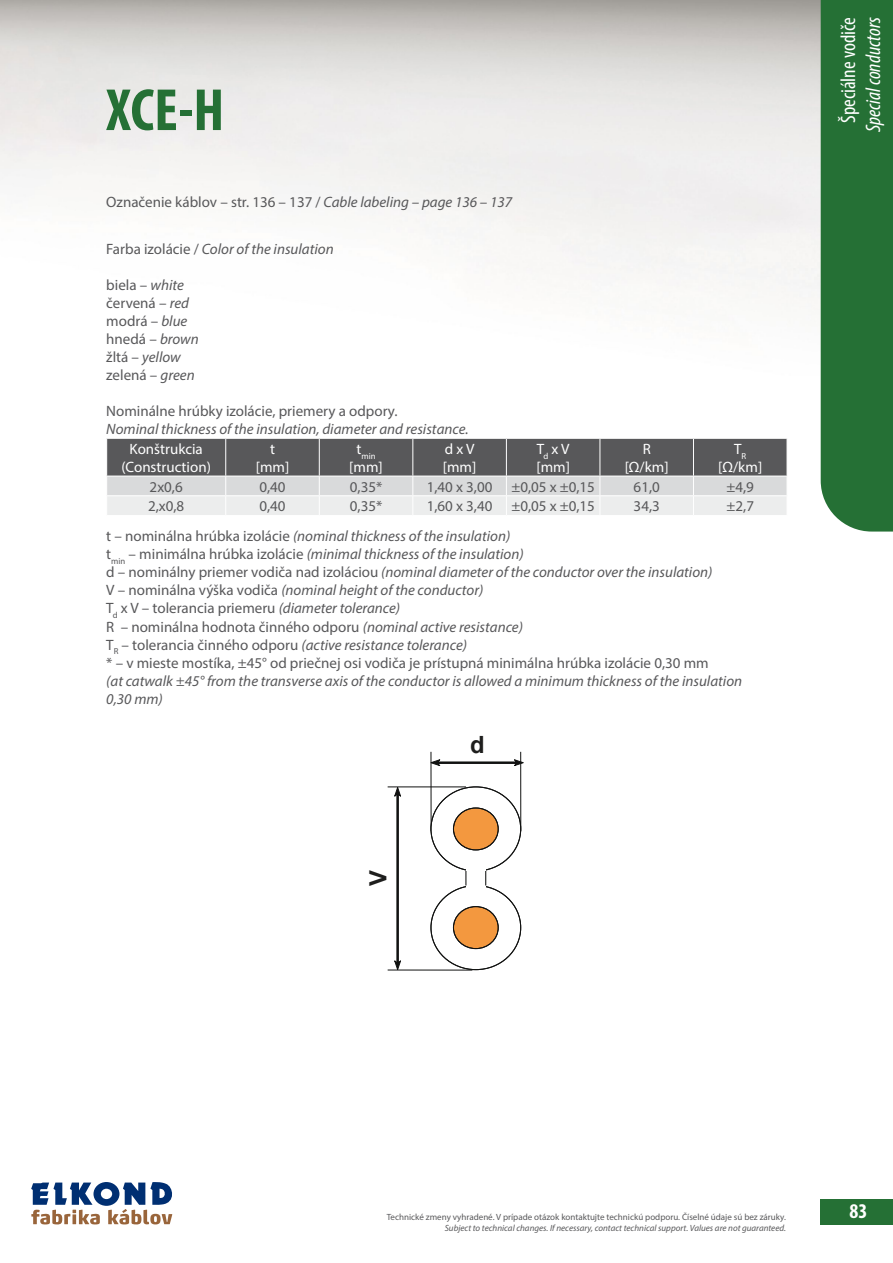
<style>
.page{position:relative;width:893px;height:1263px;background:#fff}
.page>*{position:absolute;margin:0;border:0;box-sizing:border-box;transform-origin:0 0}
.t1{font:700 condensed 60px "Myriad Pro";color:#257035}
.t2{font:700 23.7px "Arial";color:#1e1e1d}
.t3{font:italic condensed 21px "Myriad Pro";color:#fff}
.t4{font:condensed 21px "Myriad Pro";color:#fff}
.t5{font:700 condensed 21px "Myriad Pro";color:#fff}
.t6{font:15px/18px "Myriad Pro";color:#58585a}
.t7{font:italic 15px/18px "Myriad Pro";color:#58585a}
.t8{font:15px/18px "Myriad Pro";color:#fff;text-align:center}
.t9{font:9px "Myriad Pro";color:#58585a}
.t10{font:italic 9px "Myriad Pro";color:#58585a}
.t11{font:8.7px "Myriad Pro";color:#fff}
.s1{font-style:italic}
.s2{font-style:normal}
</style>
<div class="page">
<div style="left:821px;top:0;width:72px;height:531px;background:#257035"></div>
<div style="left:821px;top:1199px;width:72px;height:25px;background:#257035"></div>
<svg style="left:31px;top:1182px;width:142px;height:42px"></svg>
<svg style="left:106px;top:438px;width:681px;height:77px;background:#a2a3a4"></svg>
<hr style="left:520px;top:752px;width:1px;height:79px;background:#111211">
<svg style="left:430px;top:759px;width:94px;height:7px"></svg>
<hr style="left:388px;top:787px;width:78px;height:1px;background:#111211">
<hr style="left:388px;top:970px;width:84px;height:1px;background:#111211">
<svg style="left:394px;top:786px;width:7px;height:184px"></svg>
<hr style="left:431px;top:752px;width:1px;height:79px;background:#111211">
<div style="left:453px;top:808px;width:45px;height:42px;background:#f3983f;border-radius:50%"></div>
<div style="left:453px;top:808px;width:45px;height:42px;border:1px solid #111211;border-radius:50%"></div>
<div style="left:453px;top:807px;width:46px;height:43px;border:1px solid #111211;border-radius:50%"></div>
<div style="left:453px;top:906px;width:45px;height:42px;background:#f3983f;border-radius:50%"></div>
<div style="left:453px;top:906px;width:45px;height:43px;border:1px solid #111211;border-radius:50%"></div>
<div style="left:453px;top:906px;width:46px;height:43px;border:1px solid #111211;border-radius:50%"></div>
<svg style="left:465px;top:871px;width:1px;height:14px"></svg>
<svg style="left:485px;top:871px;width:1px;height:14px"></svg>
<h1 class="t1" style="left:106px;top:73px;width:119px">XCE-H</h1>
<p class="t6" style="left:106px;top:193px;width:408px">Označenie káblov – str. 136 – 137 / <span class="s1">Cable labeling – page 136 – 137</span></p>
<p class="t7" style="left:106px;top:239px;width:229px"><span class="s2">Farba izolácie /</span> Color of the insulation</p>
<p class="t6" style="left:106px;top:275px;width:94px">biela – <span class="s1">white </span>červená – <span class="s1">red </span>modrá – <span class="s1">blue </span>hnedá – <span class="s1">brown </span>žltá – <span class="s1">yellow </span>zelená – <span class="s1">green</span></p>
<p class="t6" style="left:106px;top:401px;width:293px">Nominálne hrúbky izolácie, priemery a odpory.</p>
<p class="t7" style="left:106px;top:419px;width:364px">Nominal thickness of the insulation, diameter and resistance.</p>
<p class="t8" style="left:121px;top:439px;width:91px">Konštrukcia (Construction)</p>
<p class="t8" style="left:256px;top:439px;width:35px">t [mm]</p>
<p class="t11" style="left:356px;top:450px;width:21px"><sup>t</sup>min</p>
<p class="t8" style="left:349px;top:457px;width:35px">[mm]</p>
<p class="t8" style="left:443px;top:439px;width:35px;text-align:left">d x V [mm]</p>
<p class="t8" style="left:536px;top:439px;width:35px;text-align:left">T<sub>d</sub> x V [mm]</p>
<p class="t8" style="left:625px;top:439px;width:46px">R [Ω/km]</p>
<p class="t8" style="left:718px;top:439px;width:46px">T<sub>R </sub>[Ω/km]</p>
<p class="t6" style="left:150px;top:477px;width:35px">2x0,6</p>
<p class="t6" style="left:259px;top:477px;width:28px">0,40</p>
<p class="t6" style="left:350px;top:477px;width:34px">0,35*</p>
<p class="t6" style="left:427px;top:477px;width:67px">1,40 x 3,00</p>
<p class="t6" style="left:511px;top:477px;width:85px">±0,05 x ±0,15</p>
<p class="t6" style="left:634px;top:477px;width:28px">61,0</p>
<p class="t6" style="left:727px;top:477px;width:29px">±4,9</p>
<p class="t6" style="left:148px;top:497px;width:38px">2,x0,8</p>
<p class="t6" style="left:259px;top:497px;width:28px">0,40</p>
<p class="t6" style="left:350px;top:497px;width:34px">0,35*</p>
<p class="t6" style="left:427px;top:497px;width:67px">1,60 x 3,40</p>
<p class="t6" style="left:511px;top:497px;width:85px">±0,05 x ±0,15</p>
<p class="t6" style="left:634px;top:497px;width:28px">34,3</p>
<p class="t6" style="left:727px;top:497px;width:29px">±2,7</p>
<p class="t6" style="left:106px;top:527px;width:608px">t – nominálna hrúbka izolácie <span class="s1">(nominal thickness of the insulation)<br></span>t<sub>min</sub> – minimálna hrúbka izolácie <span class="s1">(minimal thickness of the insulation)<br></span>d – nominálny priemer vodiča nad izoláciou <span class="s1">(nominal diameter of the conductor over the insulation)<br></span>V – nominálna výška vodiča <span class="s1">(nominal height of the conductor)<br></span>T<sub>d</sub> x V – tolerancia priemeru <span class="s1">(diameter tolerance)<br></span>R – nominálna hodnota činného odporu <span class="s1">(nominal active resistance)<br></span>T<sub>R</sub> – tolerancia činného odporu <span class="s1">(active resistance tolerance)<br></span>* – v mieste mostíka, ±45° od priečnej osi vodiča je prístupná minimálna hrúbka izolácie 0,30 mm</p>
<p class="t7" style="left:106px;top:671px;width:637px">(at catwalk ±45° from the transverse axis of the conductor is allowed a minimum thickness of the insulation<br>0,30 mm)</p>
<h2 class="t2" style="left:362px;top:886px;width:17px;rotate:-90deg">V</h2>
<h2 class="t2" style="left:470px;top:728px;width:16px">d</h2>
<h3 class="t4" style="left:835px;top:123px;width:108px;rotate:-90deg">Špeciálne vodiče</h3>
<h3 class="t3" style="left:861px;top:132px;width:117px;rotate:-90deg">Special conductors</h3>
<p class="t9" style="left:387px;top:1212px;width:401px">Technické zmeny vyhradené. V prípade otázok kontaktujte technickú podporu. Číselné údaje sú bez záruky.</p>
<p class="t10" style="left:445px;top:1223px;width:343px">Subject to technical changes. If necessary, contact technical support. Values are not guaranteed.</p>
<h3 class="t5" style="left:850px;top:1198px;width:19px">83</h3>
</div>
